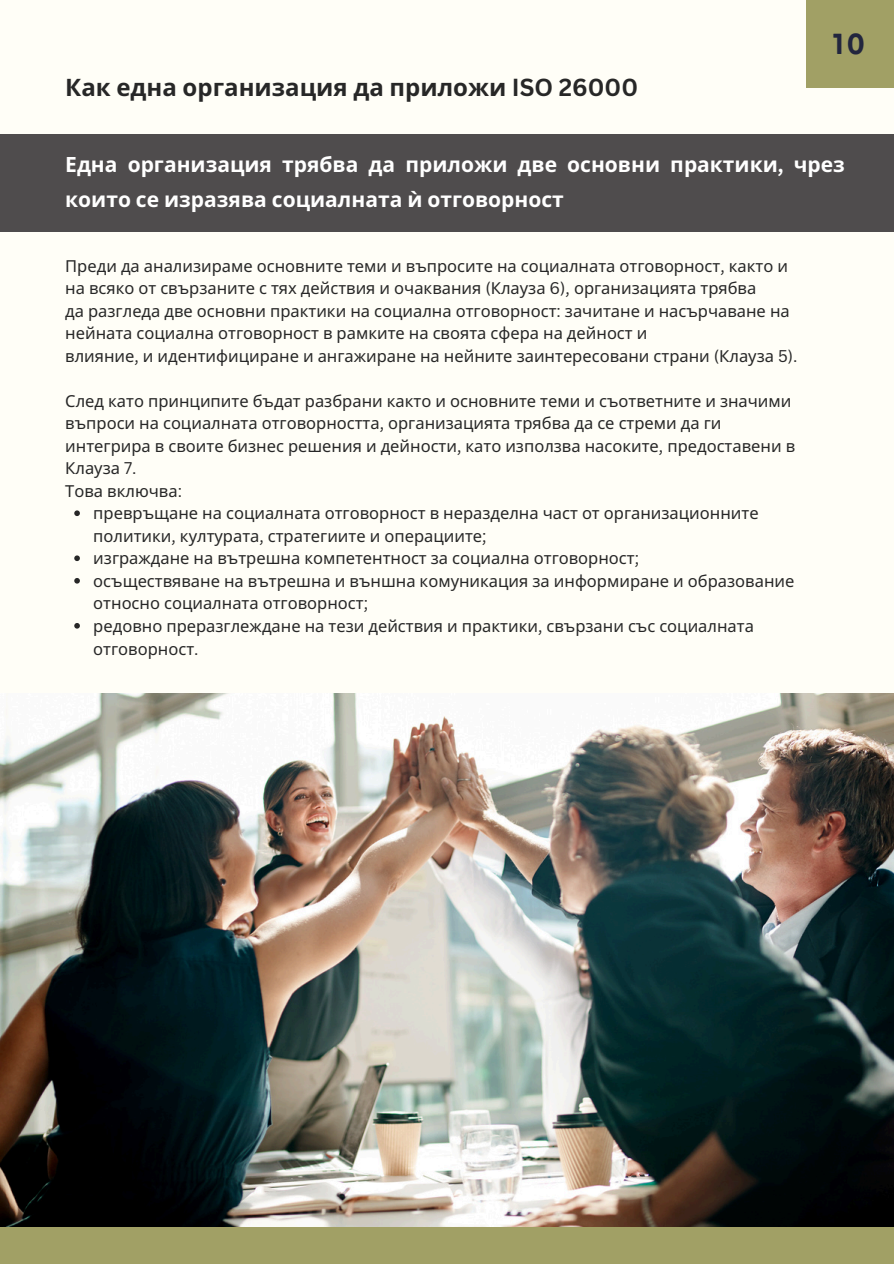
<style>
.page{position:relative;width:894px;height:1264px;background:#fff}
.page>*{position:absolute;margin:0;border:0;box-sizing:border-box;transform-origin:0 0}
.t1{font:700 27px "Nourd";color:#22263e}
.t2{font:700 24px "Noto Sans";color:#272727}
.t3{font:700 21px/34.8px "Noto Sans";color:#fff}
.t4{font:16.5px/22.5px "Noto Sans";color:#272727}
.s1{font-family:"Canva Sans"}
</style>
<div class="page">
<div style="left:0;top:0;width:893px;height:1262px;background:#fffef7"></div>
<div style="left:806px;top:0;width:87px;height:88px;background:#a1a065"></div>
<div style="left:0;top:1201px;width:893px;height:62px;background:#a1a065"></div>
<img style="left:0;top:693px;width:893px;height:533px">
<svg style="left:74px;top:510px;width:6px;height:6px"></svg>
<svg style="left:74px;top:555px;width:6px;height:6px"></svg>
<svg style="left:74px;top:578px;width:6px;height:5px"></svg>
<svg style="left:74px;top:623px;width:6px;height:5px"></svg>
<div style="left:0;top:134px;width:893px;height:97px;background:#4f4c4d"></div>
<p class="t2" style="left:65px;top:70px;width:574px">Как една организация да приложи <span class="s1">ISO 26000</span></p>
<p class="t1" style="left:832px;top:27px;width:34px">10</p>
<p class="t3" style="left:65px;top:146px;width:781px">Една организация трябва да приложи две основни практики<span class="s1">,</span> чрез които се изразява социалната ѝ отговорност</p>
<h1 class="t4" style="left:65px;top:254px;width:724px">Преди да анализираме основните теми и въпросите на социалната отговорност<span class="s1">,</span> както и на всяко от свързаните с тях действия и очаквания <span class="s1">(</span>Клауза <span class="s1">6),</span> организацията трябва</h1>
<h2 class="t4" style="left:65px;top:299px;width:725px">да разгледа две основни практики на социална отговорност<span class="s1">:</span> зачитане и насърчаване на нейната социална отговорност в рамките на своята сфера на дейност и</h2>
<p class="t4" style="left:65px;top:344px;width:733px">влияние<span class="s1">,</span> и идентифициране и ангажиране на нейните заинтересовани страни <span class="s1">(</span>Клауза <span class="s1">5).</span></p>
<p class="t4" style="left:65px;top:389px;width:727px">След като принципите бъдат разбрани както и основните теми и съответните и значими</p>
<p class="t4" style="left:65px;top:412px;width:657px">въпроси на социалната отговорността<span class="s1">,</span> организацията трябва да се стреми да ги</p>
<p class="t4" style="left:65px;top:434px;width:731px">интегрира в своите бизнес решения и дейности<span class="s1">,</span> като използва насоките<span class="s1">,</span> предоставени в</p>
<p class="t4" style="left:65px;top:457px;width:73px">Клауза <span class="s1">7.</span></p>
<p class="t4" style="left:65px;top:479px;width:118px">Това включва<span class="s1">:</span></p>
<p class="t4" style="left:93px;top:502px;width:666px">превръщане на социалната отговорност в неразделна част от организационните</p>
<p class="t4" style="left:93px;top:524px;width:547px">политики<span class="s1">,</span> културата<span class="s1">,</span> стратегиите и операциите<span class="s1">;<br></span>изграждане на вътрешна компетентност за социална отговорност<span class="s1">;</span></p>
<p class="t4" style="left:93px;top:569px;width:702px">осъществяване на вътрешна и външна комуникация за информиране и образование</p>
<p class="t4" style="left:93px;top:592px;width:276px">относно социалната отговорност<span class="s1">;</span></p>
<p class="t4" style="left:93px;top:614px;width:662px">редовно преразглеждане на тези действия и практики<span class="s1">,</span> свързани със социалната отговорност<span class="s1">.</span></p>
</div>
